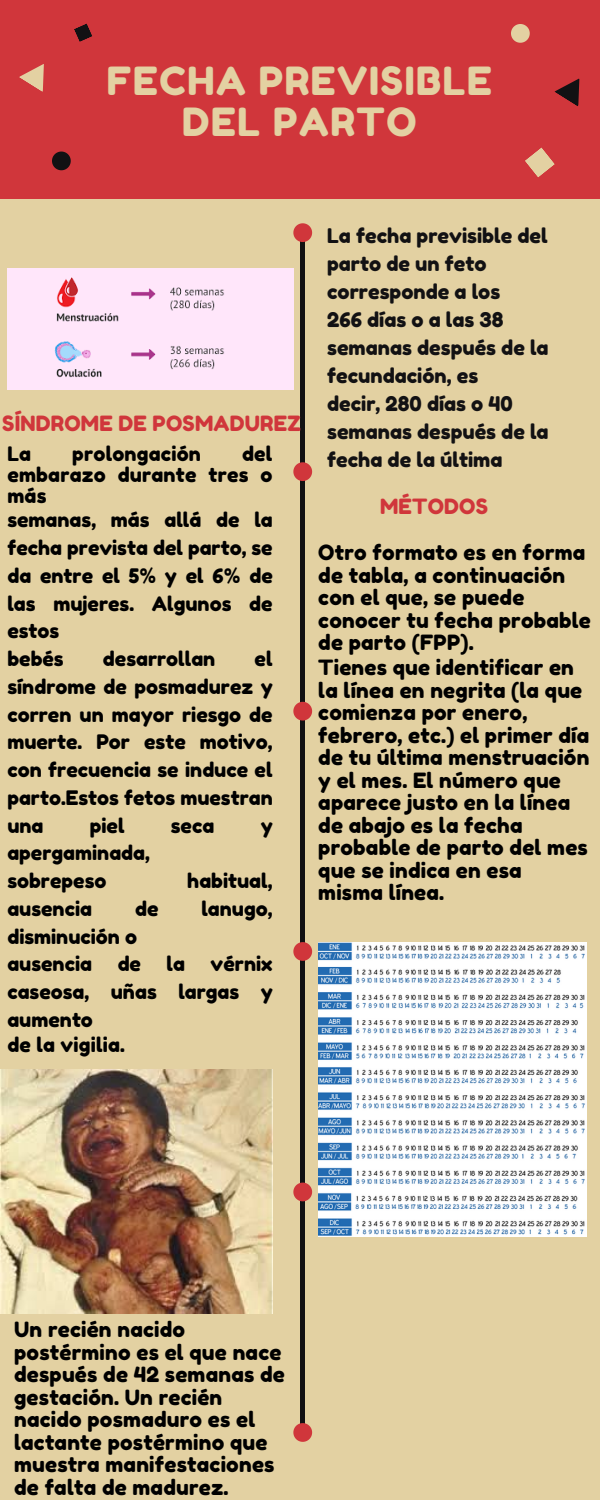
<style>
.page{position:relative;width:600px;height:1500px;background:#e3d1a2}
.page>*{position:absolute;margin:0;border:0;box-sizing:border-box;transform-origin:0 0}
.t1{font:38.8px/41.2px "Fredoka One";letter-spacing:.04em;color:#e3d1a2;text-align:center}
.t2{font:34.3px/36.8px "Fredoka One";letter-spacing:.1em;color:#e3d1a2;text-align:center}
.t3{font:21px/22.5px "Fredoka One";letter-spacing:.01em;color:#000}
.t4{font:21px "Fredoka One";letter-spacing:.01em;color:#d0363b}
.t5{font:20.2px/28.1px "Fredoka One";color:#121113}
.t6{font:20px/27.8px "Fredoka One";color:#000;text-align:justify}
</style>
<div class="page">
<hr style="left:301px;top:232px;width:3px;height:1208px;background:#121113">
<div style="left:0;top:0;width:600px;height:198px;background:#d0363b"></div>
<svg style="left:293px;top:223px;width:19px;height:19px"></svg>
<svg style="left:293px;top:462px;width:19px;height:19px"></svg>
<svg style="left:293px;top:702px;width:19px;height:19px"></svg>
<svg style="left:293px;top:942px;width:19px;height:19px"></svg>
<svg style="left:293px;top:1183px;width:19px;height:18px"></svg>
<svg style="left:293px;top:1423px;width:19px;height:19px"></svg>
<svg style="left:19px;top:64px;width:25px;height:28px"></svg>
<svg style="left:554px;top:78px;width:26px;height:29px"></svg>
<svg style="left:511px;top:24px;width:19px;height:19px"></svg>
<svg style="left:52px;top:152px;width:19px;height:18px"></svg>
<svg style="left:74px;top:23px;width:18px;height:19px"></svg>
<svg style="left:525px;top:147px;width:30px;height:31px"></svg>
<img style="left:7px;top:269px;width:286px;height:121px">
<img style="left:1px;top:1070px;width:272px;height:244px">
<img style="left:318px;top:942px;width:268px;height:294px">
<p class="t2" style="left:82px;top:45px;width:449px">FORMAS EFICACES<br>PARA ESTUDIAR<br>ANTES DE UN EXAMEN</p>
<p class="t1" style="left:107px;top:60px;width:387px">FECHA PREVISIBLE<br>DEL PARTO</p>
<p class="t4" style="left:2px;top:410px;width:300px">SÍNDROME DE POSMADUREZ</p>
<p class="t6" style="left:7px;top:444px;width:267px;line-height:21px;text-indent:235px">del embarazo durante tres o más</p>
<p class="t6" style="left:7px;top:506px;width:267px">semanas, más allá de la fecha prevista del parto, se da entre el 5% y el 6% de las mujeres. Algunos de estos</p>
<p class="t6" style="left:7px;top:645px;width:58px">bebés</p>
<p class="t6" style="left:103px;top:645px;width:114px">desarrollan</p>
<p class="t6" style="left:7px;top:440px;width:25px">La</p>
<p class="t6" style="left:72px;top:440px;width:130px">prolongación</p>
<p class="t6" style="left:7px;top:645px;width:267px;text-indent:247px">el síndrome de posmadurez y corren un mayor riesgo de muerte. Por este motivo, con frecuencia se induce el parto.Estos fetos muestran una</p>
<p class="t6" style="left:90px;top:811px;width:36px">piel</p>
<p class="t6" style="left:171px;top:811px;width:45px">seca</p>
<p class="t6" style="left:261px;top:811px;width:14px">y</p>
<p class="t6" style="left:7px;top:839px;width:144px">apergaminada,</p>
<p class="t6" style="left:7px;top:867px;width:101px">sobrepeso</p>
<p class="t6" style="left:187px;top:867px;width:87px">habitual,</p>
<p class="t6" style="left:7px;top:895px;width:86px">ausencia</p>
<p class="t6" style="left:135px;top:895px;width:25px">de</p>
<p class="t6" style="left:201px;top:895px;width:73px">lanugo,</p>
<p class="t6" style="left:7px;top:922px;width:131px">disminución o</p>
<p class="t6" style="left:7px;top:950px;width:86px">ausencia</p>
<p class="t6" style="left:118px;top:950px;width:25px">de</p>
<p class="t6" style="left:167px;top:950px;width:20px">la</p>
<p class="t6" style="left:7px;top:950px;width:267px;text-indent:203px">vérnix caseosa, uñas largas y aumento</p>
<p class="t6" style="left:7px;top:1030px;width:119px">de la vigilia.</p>
<p class="t5" style="left:327px;top:221px;width:222px">La fecha previsible del parto de un feto corresponde a los</p>
<p class="t5" style="left:327px;top:305px;width:223px">266 días o a las 38 semanas después de la fecundación, es</p>
<p class="t5" style="left:327px;top:389px;width:223px">decir, 280 días o 40 semanas después de la fecha de la última</p>
<p class="t4" style="left:380px;top:493px;width:109px">MÉTODOS</p>
<p class="t3" style="left:318px;top:541px;width:274px">Otro formato es en forma de tabla, a continuación con el que, se puede conocer tu fecha probable de parto (FPP).</p>
<p class="t3" style="left:318px;top:656px;width:273px">Tienes que identificar en la línea en negrita (la que comienza por enero, febrero, etc.) el primer día de tu última menstruación y el mes. El número que aparece justo en la línea de abajo es la fecha probable de parto del mes que se indica en esa misma línea.</p>
<p class="t3" style="left:14px;top:1318px;width:272px">Un recién nacido postérmino es el que nace después de 42 semanas de gestación. Un recién nacido posmaduro es el lactante postérmino que muestra manifestaciones de falta de madurez.</p>
</div>
